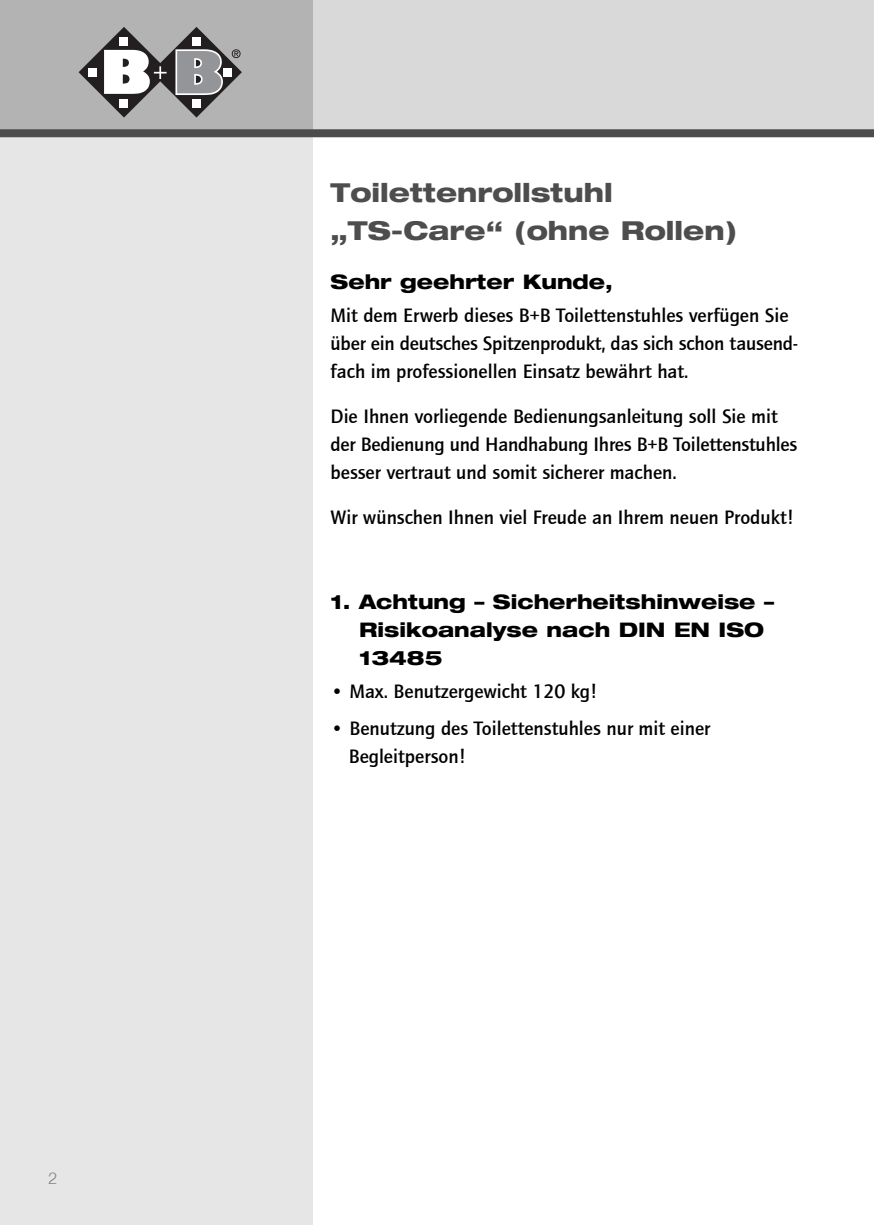
<style>
.page{position:relative;width:874px;height:1225px;background:#fff}
.page>*{position:absolute;margin:0;border:0;box-sizing:border-box;transform-origin:0 0}
.t1{font:800 expanded 26px/38px "Helvetica Neue";color:#4d4d4d}
.t2{font:500 20px/28px "Quay Sans";color:#000}
.t3{font:800 expanded 20px/28px "Helvetica Neue";color:#000}
.t4{font:300 16px "Helvetica";color:#808080}
</style>
<div class="page">
<div style="left:0;top:133px;width:312px;height:1092px;background:#e6e6e6"></div>
<div style="left:312px;top:0;width:561px;height:133px;background:#d9d9d9"></div>
<div style="left:0;top:0;width:312px;height:133px;background:#b3b3b3"></div>
<div style="left:0;top:129px;width:873px;height:8px;background:#4d4d4d"></div>
<svg style="left:79px;top:27px;width:163px;height:91px"></svg>
<p class="t4" style="left:48px;top:1171px;width:10px">2</p>
<h1 class="t1" style="left:330px;top:175px;width:408px">Toilettenrollstuhl „TS-Care“ (ohne Rollen)</h1>
<p class="t3" style="left:330px;top:269px;width:284px">Sehr geehrter Kunde,</p>
<p class="t2" style="left:330px;top:303px;width:469px">Mit dem Erwerb dieses B+B Toilettenstuhles verfügen Sie über ein deutsches Spitzenprodukt, das sich schon tausend&shy;fach im professionellen Einsatz bewährt hat.</p>
<p class="t2" style="left:330px;top:404px;width:468px">Die Ihnen vorliegende Bedienungsanleitung soll Sie mit der Bedienung und Handhabung Ihres B+B Toilettenstuhles besser vertraut und somit sicherer machen.</p>
<p class="t2" style="left:330px;top:505px;width:465px">Wir wünschen Ihnen viel Freude an Ihrem neuen Produkt!</p>
<p class="t3" style="left:359px;top:589px;width:416px;text-indent:-29px">1. Achtung – Sicherheitshinweise –<br>Risikoanalyse nach DIN EN ISO<br>13485</p>
<p class="t2" style="left:330px;top:679px;width:268px">• Max. Benutzergewicht 120 kg!</p>
<p class="t2" style="left:348px;top:716px;width:363px;text-indent:-18px">• Benutzung des Toilettenstuhles nur mit einer<br>Begleitperson!</p>
</div>
